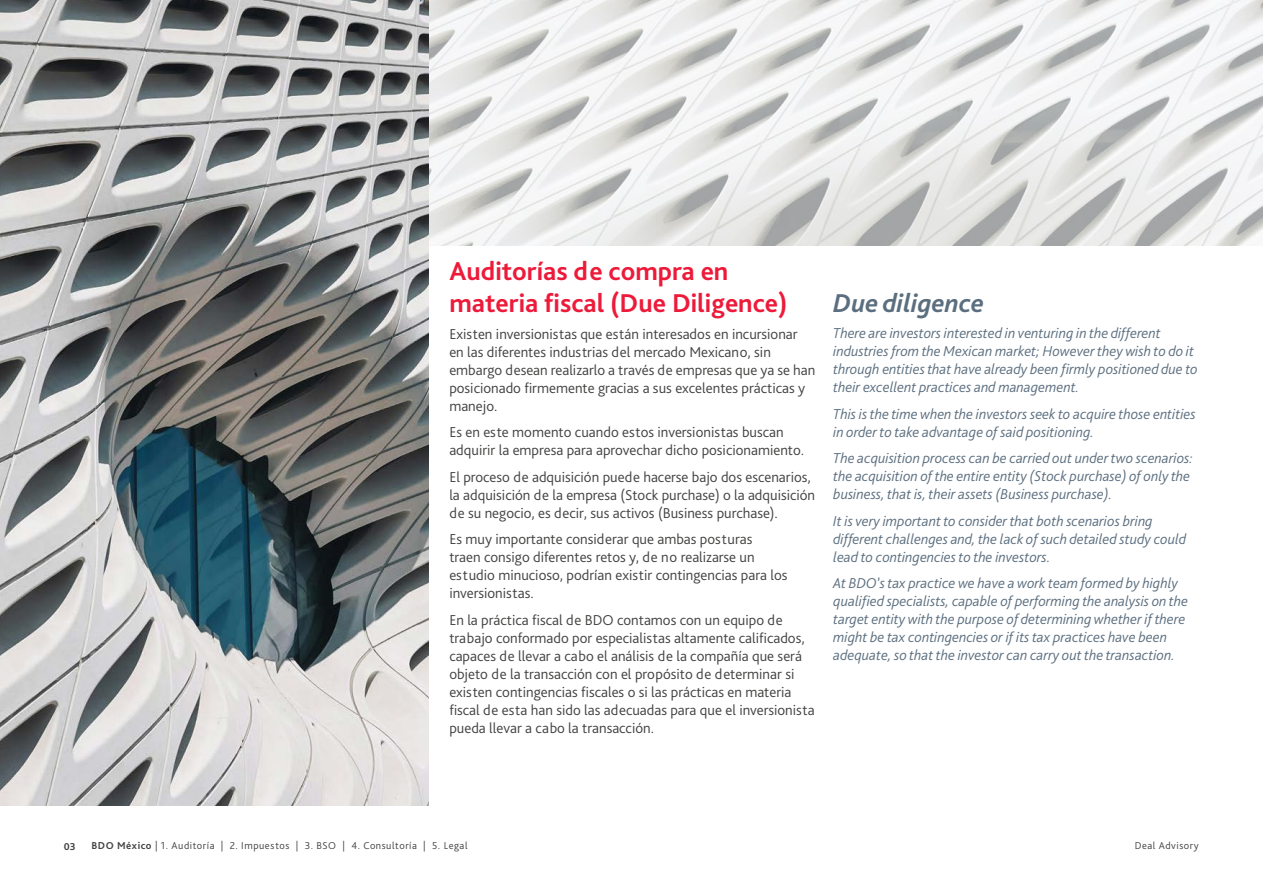
<style>
.page{position:relative;width:1263px;height:893px;background:#fff}
.page>*{position:absolute;margin:0;border:0;box-sizing:border-box;transform-origin:0 0}
.Body_text{font:700 27px/32.4px "Bliss Pro";color:#ed1a3a}
.Body_text-2{font:italic 700 27px "Bliss Pro";color:#5b6e7f}
.Body_text-3{font:300 15px/18px "Bliss Pro";color:#414140}
.Body_text-4{font:italic 300 15px/18px "Bliss Pro";color:#5b6e7f}
.t1{font:300 10.5px "Bliss Pro";letter-spacing:.05em;color:#414140}
.t2{font:700 10.5px "Bliss Pro";color:#414140}
.s1{font-weight:700}
</style>
<div class="page">
<img style="left:428px;top:0;width:835px;height:246px">
<img style="left:0;top:0;width:428px;height:806px">
<p class="Body_text" style="left:449px;top:254px;width:340px">Auditorías de compra en materia fiscal (Due Diligence)</p>
<p class="Body_text-3" style="left:449px;top:324px;width:367px">Existen inversionistas que están interesados en incursionar en las diferentes industrias del mercado Mexicano, sin embargo desean realizarlo a través de empresas que ya se han posicionado firmemente gracias a sus excelentes prácticas y manejo.</p>
<p class="Body_text-3" style="left:449px;top:423px;width:356px">Es en este momento cuando estos inversionistas buscan adquirir la empresa para aprovechar dicho posicionamiento.</p>
<p class="Body_text-3" style="left:449px;top:467px;width:367px">El proceso de adquisición puede hacerse bajo dos escenarios, la adquisición de la empresa (Stock purchase) o la adquisición de su negocio, es decir, sus activos (Business purchase).</p>
<p class="Body_text-3" style="left:449px;top:530px;width:340px">Es muy importante considerar que ambas posturas traen consigo diferentes retos y, de no realizarse un estudio minucioso, podrían existir contingencias para los inversionistas.</p>
<p class="Body_text-3" style="left:449px;top:610px;width:367px">En la práctica fiscal de BDO contamos con un equipo de trabajo conformado por especialistas altamente calificados, capaces de llevar a cabo el análisis de la compañía que será objeto de la transacción con el propósito de determinar si existen contingencias fiscales o si las prácticas en materia fiscal de esta han sido las adecuadas para que el inversionista pueda llevar a cabo la transacción.</p>
<p class="Body_text-2" style="left:833px;top:286px;width:153px">Due diligence</p>
<p class="Body_text-4" style="left:833px;top:324px;width:366px">There are investors interested in venturing in the different industries from the Mexican market; However they wish to do it through entities that have already been firmly positioned due to their excellent practices and management.</p>
<p class="Body_text-4" style="left:833px;top:404px;width:364px">This is the time when the investors seek to acquire those entities in order to take advantage of said positioning.</p>
<p class="Body_text-4" style="left:833px;top:449px;width:361px">The acquisition process can be carried out under two scenarios: the acquisition of the entire entity (Stock purchase) of only the business, that is, their assets (Business purchase).</p>
<p class="Body_text-4" style="left:833px;top:511px;width:354px">It is very important to consider that both scenarios bring different challenges and, the lack of such detailed study could lead to contingencies to the investors.</p>
<p class="Body_text-4" style="left:833px;top:574px;width:356px">At BDO’s tax practice we have a work team formed by highly qualified specialists, capable of performing the analysis on the target entity with the purpose of determining whether if there might be tax contingencies or if its tax practices have been adequate, so that the investor can carry out the transaction.</p>
<p class="t2" style="left:64px;top:840px;width:13px">03</p>
<p class="t1" style="left:91px;top:839px;width:378px"><span class="s1">BDO México</span> | 1. Auditoría | 2. Impuestos | 3. BSO | 4. Consultoría | 5. Legal</p>
<p class="t1" style="left:1135px;top:839px;width:65px">Deal Advisory</p>
</div>
